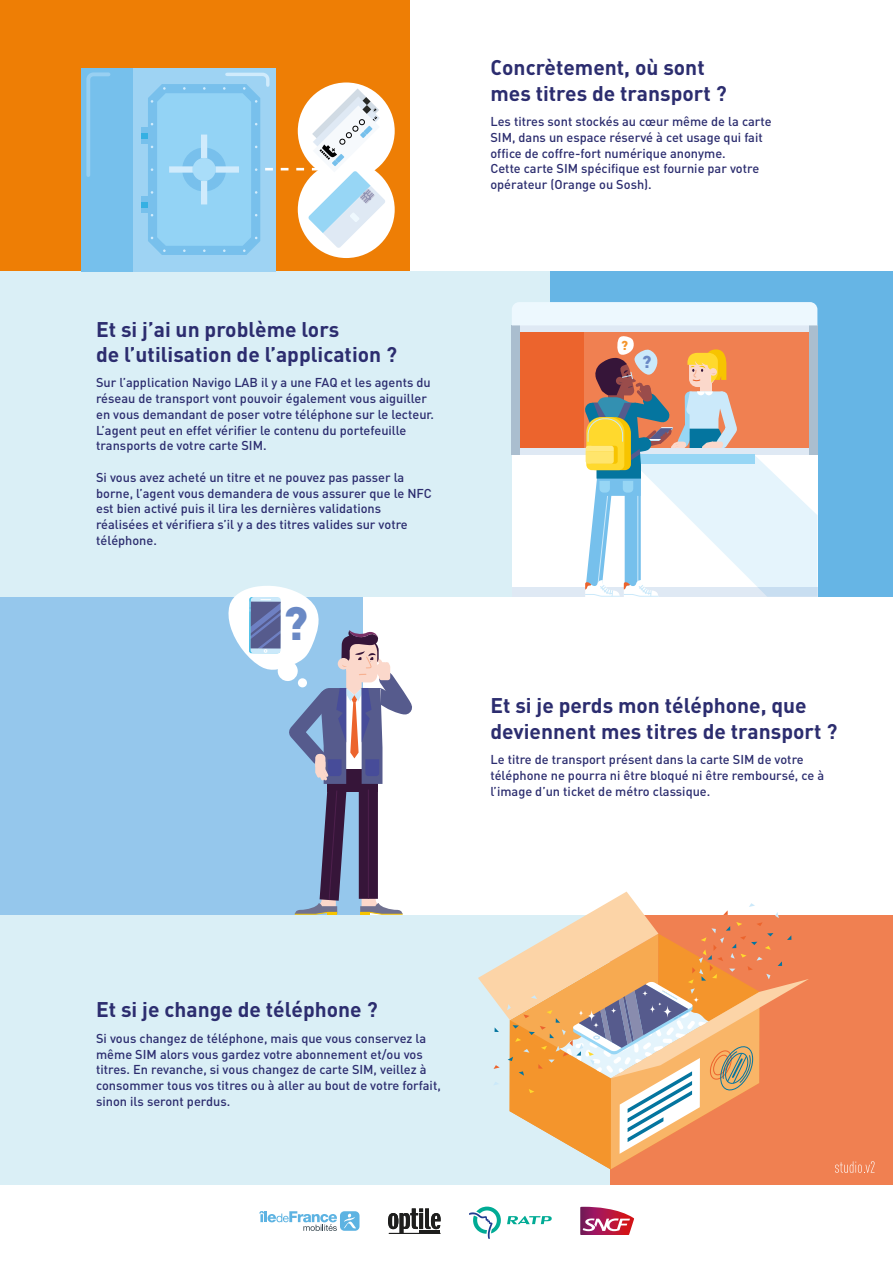
<style>
.page{position:relative;width:893px;height:1263px;background:#fff}
.page>*{position:absolute;margin:0;border:0;box-sizing:border-box;transform-origin:0 0}
.t1{font:900 46.2px "DIN";color:#6a89c5}
.t2{font:700 21px/25.2px "DIN";color:#2c2d6f}
.t3{font:900 17.25px "DIN";color:#6a89c5}
.t4{font:900 12.9px "DIN";color:#f4952c}
.t5{font:500 12.75px/15.8px "DIN";color:#2c2d6f}
</style>
<div class="page">
<div style="left:0;top:915px;width:893px;height:270px;background:#daeff6"></div>
<div style="left:611px;top:915px;width:282px;height:270px;background:#f08051"></div>
<div style="left:0;top:596px;width:362px;height:319px;background:#95c7ec"></div>
<div style="left:0;top:0;width:409px;height:271px;background:#ee7e05"></div>
<div style="left:0;top:271px;width:893px;height:325px;background:#daeff6"></div>
<div style="left:550px;top:271px;width:343px;height:325px;background:#66b5e5"></div>
<div style="left:298px;top:82px;width:97px;height:97px;background:#fff;border-radius:50%"></div>
<div style="left:298px;top:161px;width:97px;height:97px;background:#fff;border-radius:50%"></div>
<div style="left:81px;top:68px;width:143px;height:203px;background:#76c0ec"></div>
<div style="left:133px;top:68px;width:143px;height:203px;background:#9ed3f3"></div>
<svg style="left:86px;top:72px;width:25px;height:105px"></svg>
<svg style="left:142px;top:72px;width:243px;height:183px"></svg>
<div style="left:515px;top:323px;width:68px;height:181px;background:#ec642d"></div>
<div style="left:519px;top:324px;width:291px;height:8px;background:#dfe9f4"></div>
<div style="left:519px;top:448px;width:291px;height:8px;background:#dfe9f4"></div>
<div style="left:512px;top:325px;width:8px;height:130px;background:#aabecf"></div>
<div style="left:809px;top:325px;width:8px;height:130px;background:#aabecf"></div>
<div style="left:512px;top:455px;width:305px;height:142px;background:#fff"></div>
<div style="left:512px;top:587px;width:305px;height:10px;background:#dfe9f4"></div>
<div style="left:512px;top:302px;width:305px;height:23px;background:#edf8fe"></div>
<svg style="left:583px;top:336px;width:234px;height:261px"></svg>
<svg style="left:478px;top:891px;width:331px;height:278px"></svg>
<svg style="left:228px;top:586px;width:203px;height:329px"></svg>
<svg style="left:259px;top:1211px;width:78px;height:20px"></svg>
<div style="left:340px;top:1211px;width:19px;height:20px;background:#5db3e2;border-radius:4px"></div>
<svg style="left:344px;top:1213px;width:12px;height:15px"></svg>
<svg style="left:580px;top:1207px;width:54px;height:28px"></svg>
<svg style="left:469px;top:1206px;width:32px;height:33px"></svg>
<svg style="left:507px;top:1216px;width:45px;height:8px"></svg>
<hr style="left:389px;top:1233px;width:51px;height:1px;background:#1e1e1d">
<svg style="left:388px;top:1208px;width:53px;height:25px"></svg>
<svg style="left:835px;top:1161px;width:39px;height:12px"></svg>
<h2 class="t2" style="left:96px;top:315px;width:302px">Et si j’ai un problème lors<br>de l’utilisation de l’application ?</h2>
<p class="t5" style="left:96px;top:375px;width:340px">Sur l’application Navigo LAB il y a une FAQ et les agents du réseau de transport vont pouvoir également vous aiguiller en vous demandant de poser votre téléphone sur le lecteur.<br>L’agent peut en effet vérifier le contenu du portefeuille transports de votre carte SIM.</p>
<p class="t5" style="left:96px;top:469px;width:337px">Si vous avez acheté un titre et ne pouvez pas passer la borne, l’agent vous demandera de vous assurer que le NFC est bien activé puis il lira les dernières validations réalisées et vérifiera s’il y a des titres valides sur votre téléphone.</p>
<h1 class="t1" style="left:283px;top:593px;width:26px">?</h1>
<h2 class="t2" style="left:490px;top:54px;width:238px">Concrètement, où sont mes titres de transport ?</h2>
<p class="t5" style="left:490px;top:113px;width:283px">Les titres sont stockés au cœur même de la carte SIM, dans un espace réservé à cet usage qui fait office de coffre-fort numérique anonyme.<br>Cette carte SIM spécifique est fournie par votre opérateur (Orange ou Sosh).</p>
<p class="t4" style="left:621px;top:337px;width:8px">?</p>
<h3 class="t3" style="left:642px;top:350px;width:11px">?</h3>
<h2 class="t2" style="left:490px;top:692px;width:348px">Et si je perds mon téléphone, que deviennent mes titres de transport ?</h2>
<p class="t5" style="left:490px;top:751px;width:335px">Le titre de transport présent dans la carte SIM de votre téléphone ne pourra ni être bloqué ni être remboursé, ce à l’image d’un ticket de métro classique.</p>
<h2 class="t2" style="left:96px;top:996px;width:283px">Et si je change de téléphone ?</h2>
<p class="t5" style="left:96px;top:1030px;width:346px">Si vous changez de téléphone, mais que vous conservez la même SIM alors vous gardez votre abonnement et/ou vos titres. En revanche, si vous changez de carte SIM, veillez à consommer tous vos titres ou à aller au bout de votre forfait, sinon ils seront perdus.</p>
</div>
